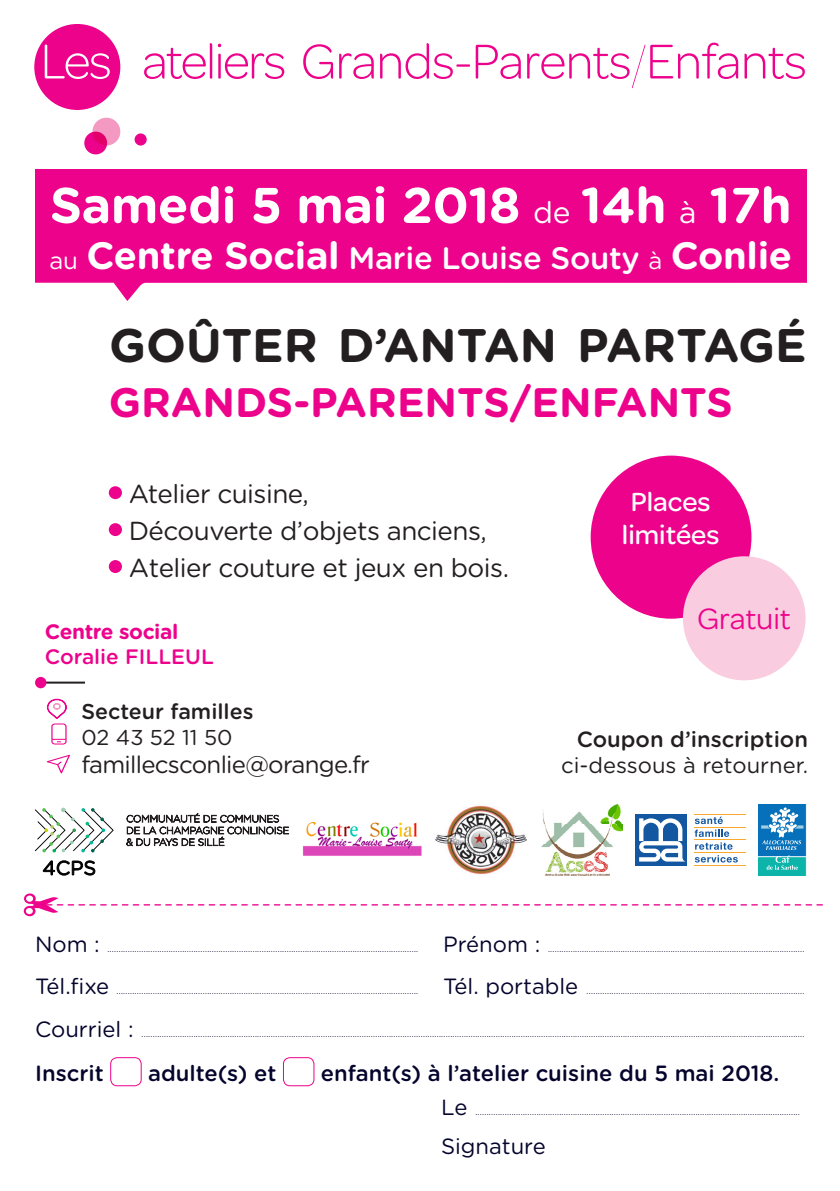
<style>
.page{position:relative;width:840px;height:1191px;background:#fff}
.page>*{position:absolute;margin:0;border:0;box-sizing:border-box;transform-origin:0 0}
.t1{font:300 52px "Omnes Girl Scouts";letter-spacing:-.02em;color:#ed028c}
.t2{font:700 50px "Gotham Rounded";letter-spacing:-.01em;color:#fff}
.t3{font:700 47px "Gotham Rounded";color:#231f20}
.t4{font:700 41.2px "Gotham Rounded";color:#ed028c}
.t5{font:700 38px "Gotham Rounded";letter-spacing:-.01em;color:#fff}
.t6{font:31.4px "Omnes Girl Scouts";color:#ed028c}
.t7{font:500 28px/33.6px "Omnes Girl Scouts";color:#fff;text-align:center}
.t8{font:26px/37px "Gotham Rounded";letter-spacing:-.02em;color:#231f20}
.t9{font:24px "Gotham Rounded";letter-spacing:-.03em;color:#231f20}
.t10{font:500 22px "Gotham Rounded";color:#04042c}
.t11{font:22px/26.4px "Gotham Rounded";color:#231f20;text-align:right}
.t12{font:22px "Gotham Rounded";color:#04042c}
.t13{font:500 21.4px/25.8px "Gotham Rounded";color:#231f20}
.t14{font:500 20.8px/25px "Gotham Rounded";color:#ed028c}
.t15{font:italic 300 11px "Gotham Rounded";color:#04042c}
.s1{color:#fff}
.s2{font-weight:100}
.s3{font-weight:400;font-size:30px}
.s4{font-weight:400;font-size:24px}
.s5{font-weight:500;font-size:31px}
.s6{font-weight:700}
.s7{font-weight:400}
.s8{font-weight:500}
.s9{font-weight:400;font-style:normal;font-size:22px}
</style>
<div class="page">
<div style="left:110px;top:1057px;width:31px;height:29px;border:1px solid #ed028c;border-radius:6px"></div>
<div style="left:283px;top:1057px;width:31px;height:29px;border:1px solid #ed028c;border-radius:6px"></div>
<svg style="left:24px;top:893px;width:797px;height:23px"></svg>
<div style="left:34px;top:24px;width:86px;height:86px;background:#ed028c;border-radius:50%"></div>
<div style="left:92px;top:118px;width:28px;height:28px;background:#f499c2;border-radius:50%"></div>
<svg style="left:84px;top:132px;width:23px;height:22px"></svg>
<svg style="left:134px;top:133px;width:13px;height:13px"></svg>
<svg style="left:47px;top:698px;width:20px;height:46px"></svg>
<svg style="left:47px;top:754px;width:23px;height:19px"></svg>
<hr style="left:44px;top:681px;width:41px;height:2px;background:#231f20">
<div style="left:35px;top:677px;width:11px;height:11px;background:#ed028c;border-radius:50%"></div>
<div style="left:590px;top:455px;width:161px;height:163px;background:#ed028c;border-radius:50%"></div>
<div style="left:682px;top:556px;width:123px;height:124px;background:#f9ccdf;border-radius:50%"></div>
<div style="left:109px;top:486px;width:13px;height:13px;background:#ed028c;border-radius:50%"></div>
<div style="left:109px;top:523px;width:13px;height:13px;background:#ed028c;border-radius:50%"></div>
<div style="left:109px;top:560px;width:13px;height:13px;background:#ed028c;border-radius:50%"></div>
<div style="left:35px;top:169px;width:771px;height:114px;background:#ed028c"></div>
<svg style="left:114px;top:283px;width:30px;height:18px"></svg>
<svg style="left:126px;top:813px;width:163px;height:33px"></svg>
<svg style="left:35px;top:807px;width:79px;height:45px"></svg>
<svg style="left:43px;top:860px;width:52px;height:15px"></svg>
<svg style="left:694px;top:816px;width:38px;height:33px"></svg>
<svg style="left:695px;top:855px;width:42px;height:7px"></svg>
<hr style="left:693px;top:814px;width:52px;height:1px;background:#faa92c">
<hr style="left:693px;top:827px;width:52px;height:1px;background:#faa92c">
<hr style="left:693px;top:839px;width:52px;height:1px;background:#faa92c">
<hr style="left:693px;top:852px;width:52px;height:1px;background:#faa92c">
<hr style="left:693px;top:865px;width:52px;height:1px;background:#faa92c">
<div style="left:634px;top:814px;width:52px;height:52px;background:#1357a0"></div>
<svg style="left:639px;top:818px;width:45px;height:43px"></svg>
<img style="left:541px;top:804px;width:81px;height:71px">
<img style="left:303px;top:822px;width:119px;height:34px">
<img style="left:435px;top:805px;width:92px;height:70px">
<svg style="left:758px;top:804px;width:48px;height:71px;background:#379bc3"></svg>
<h1 class="t1" style="left:41px;top:27px;width:767px"><span class="s1">Les</span> ateliers Grands-Parents<span class="s2">/</span>Enfants</h1>
<p class="t2" style="left:50px;top:169px;width:742px">Samedi 5 mai 2018 <span class="s3">de</span> 14h <span class="s3">à</span> 17h</p>
<p class="t5" style="left:50px;top:227px;width:743px"><span class="s4">au</span> Centre Social <span class="s5">Marie Louise Souty</span> <span class="s4">à</span> Conlie</p>
<p class="t3" style="left:109px;top:311px;width:698px">GOÛTER D’ANTAN PARTAGÉ</p>
<p class="t4" style="left:109px;top:372px;width:625px">GRANDS-PARENTS/ENFANTS</p>
<p class="t8" style="left:129px;top:474px;width:381px">Atelier cuisine,<br>Découverte d’objets anciens,<br>Atelier couture et jeux en bois.</p>
<p class="t14" style="left:45px;top:618px;width:170px"><span class="s6">Centre social<br></span>Coralie FILLEUL</p>
<p class="t13" style="left:81px;top:697px;width:173px">Secteur familles<br><span class="s7">02 43 52 11 50</span></p>
<p class="t9" style="left:81px;top:748px;width:290px">famillecsconlie@orange.fr</p>
<p class="t7" style="left:621px;top:483px;width:99px">Places limitées</p>
<p class="t6" style="left:696px;top:597px;width:95px">Gratuit</p>
<p class="t11" style="left:561px;top:725px;width:248px"><span class="s8">Coupon d’inscription </span>ci-dessous à retourner.</p>
<p class="t15" style="left:35px;top:940px;width:771px"><span class="s9">Nom :</span> ......................................................................................................................................... <span class="s9">Prénom :</span> .................................................................................................................</p>
<p class="t15" style="left:35px;top:983px;width:771px"><span class="s9">Tél.fixe</span> ..................................................................................................................................... <span class="s9">Tél. portable</span> ................................................................................................</p>
<p class="t15" style="left:35px;top:1025px;width:771px"><span class="s9">Courriel :</span> ....................................................................................................................................................................................................................................................................................................</p>
<p class="t10" style="left:35px;top:1057px;width:70px">Inscrit</p>
<p class="t10" style="left:148px;top:1057px;width:130px">adulte(s) et</p>
<p class="t10" style="left:320px;top:1057px;width:460px">enfant(s) à l’atelier cuisine du 5 mai 2018.</p>
<p class="t15" style="left:441px;top:1103px;width:361px"><span class="s9">Le</span> ...............................................................................................................................................</p>
<p class="t12" style="left:441px;top:1131px;width:106px">Signature</p>
</div>
